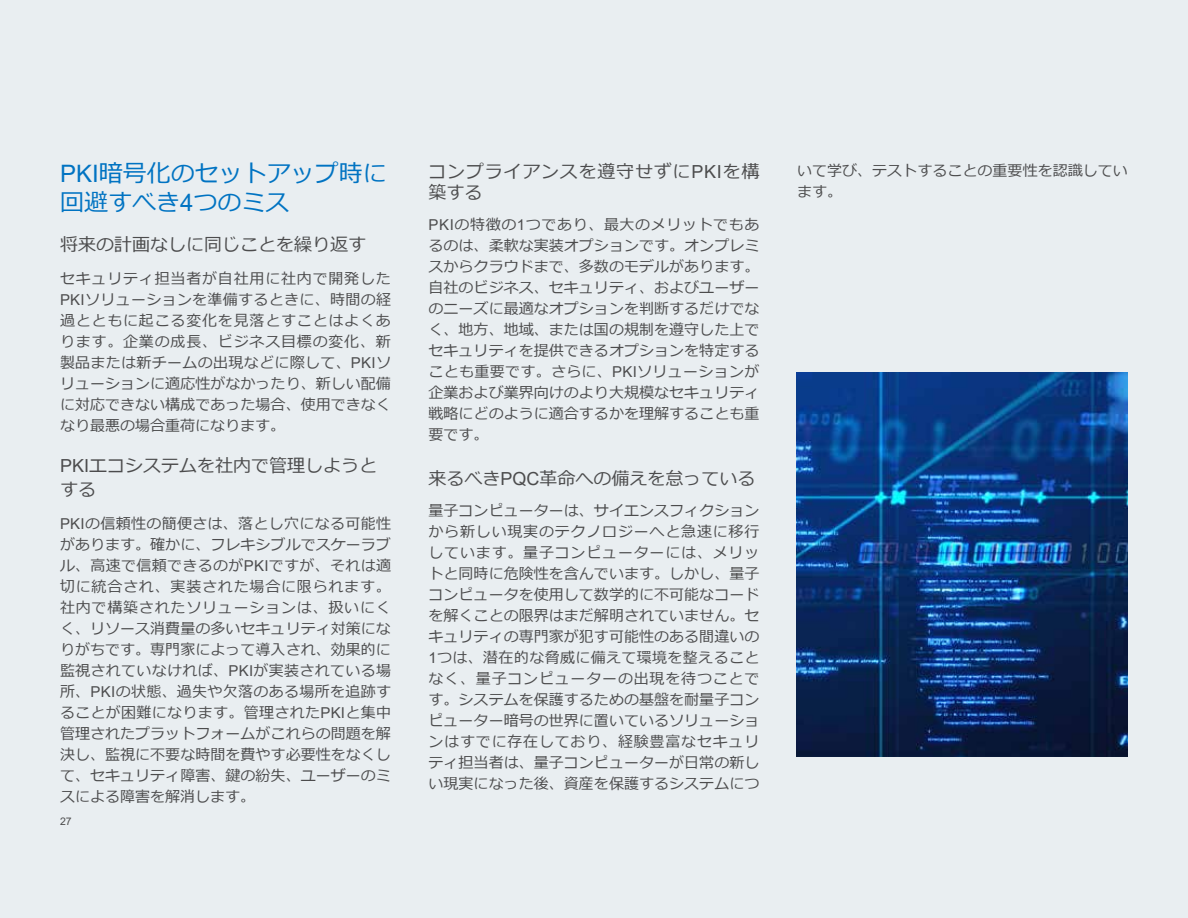
<style>
.page{position:relative;width:1188px;height:918px;background:#e9eef1}
.page>*{position:absolute;margin:0;border:0;box-sizing:border-box;transform-origin:0 0}
.t1{font:24px/28.8px "Meiryo";color:#0073c2}
.t2{font:18px/24px "Meiryo";color:#4c4c4d}
.t3{font:18px/21.6px "Meiryo";letter-spacing:.045em;color:#4c4c4d}
.t4{font:15px/21px "Meiryo";letter-spacing:.005em;color:#4c4c4d;text-align:justify}
.t5{font:10.5px "Arial";color:#4c4c4d}
.s1{font-family:"Arial"}
</style>
<div class="page">
<img style="left:797px;top:373px;width:331px;height:384px">
<h1 class="t1" style="left:60px;top:160px;width:328px"><span class="s1">PKI</span>暗号化のセットアップ時に回避すべき<span class="s1">4</span>つのミス</h1>
<p class="t2" style="left:60px;top:233px;width:307px">将来の計画なしに同じことを繰り返す</p>
<p class="t4" style="left:60px;top:269px;width:333px">セキュリティ担当者が自社用に社内で開発した<span class="s1">PKI</span>ソリューションを準備するときに、時間の経過とともに起こる変化を見落とすことはよくあります。企業の成長、ビジネス目標の変化、新製品または新チームの出現などに際して、<span class="s1">PKI</span>ソリューションに適応性がなかったり、新しい配備に対応できない構成であった場合、使用できなくなり最悪の場合重荷になります。</p>
<p class="t2" style="left:60px;top:454px;width:319px"><span class="s1">PKI</span>エコシステムを社内で管理しようとする</p>
<p class="t4" style="left:60px;top:514px;width:333px"><span class="s1">PKI</span>の信頼性の簡便さは、落とし穴になる可能性があります。確かに、フレキシブルでスケーラブル、高速で信頼できるのが<span class="s1">PKI</span>ですが、それは適切に統合され、実装された場合に限られます。社内で構築されたソリューションは、扱いにくく、リソース消費量の多いセキュリティ対策になりがちです。専門家によって導入され、効果的に監視されていなければ、<span class="s1">PKI</span>が実装されている場所、<span class="s1">PKI</span>の状態、過失や欠落のある場所を追跡することが困難になります。管理された<span class="s1">PKI</span>と集中管理されたプラットフォームがこれらの問題を解決し、監視に不要な時間を費やす必要性をなくして、セキュリティ障害、鍵の紛失、ユーザーのミスによる障害を解消します。</p>
<p class="t5" style="left:60px;top:814px;width:13px">27</p>
<p class="t3" style="left:429px;top:162px;width:332px">コンプライアンスを遵守せずに<span class="s1">PKI</span>を構築する</p>
<p class="t4" style="left:429px;top:215px;width:333px"><span class="s1">PKI</span>の特徴の<span class="s1">1</span>つであり、最大のメリットでもあるのは、柔軟な実装オプションです。オンプレミスからクラウドまで、多数のモデルがあります。自社のビジネス、セキュリティ、およびユーザーのニーズに最適なオプションを判断するだけでなく、地方、地域、または国の規制を遵守した上でセキュリティを提供できるオプションを特定することも重要です。さらに、<span class="s1">PKI</span>ソリューションが企業および業界向けのより大規模なセキュリティ戦略にどのように適合するかを理解することも重要です。</p>
<p class="t2" style="left:429px;top:468px;width:329px">来るべき<span class="s1">PQC</span>革命への備えを怠っている</p>
<p class="t4" style="left:429px;top:501px;width:332px">量子コンピューターは、サイエンスフィクションから新しい現実のテクノロジーへと急速に移行しています。量子コンピューターには、メリットと同時に危険性を含んでいます。しかし、量子コンピュータを使用して数学的に不可能なコードを解くことの限界はまだ解明されていません。セキュリティの専門家が犯す可能性のある間違いの<span class="s1">1</span>つは、潜在的な脅威に備えて環境を整えることなく、量子コンピューターの出現を待つことです。システムを保護するための基盤を耐量子コンピューター暗号の世界に置いているソリューションはすでに存在しており、経験豊富なセキュリティ担当者は、量子コンピューターが日常の新しい現実になった後、資産を保護するシステムにつ</p>
<p class="t4" style="left:797px;top:161px;width:332px">いて学び、テストすることの重要性を認識しています。</p>
</div>
